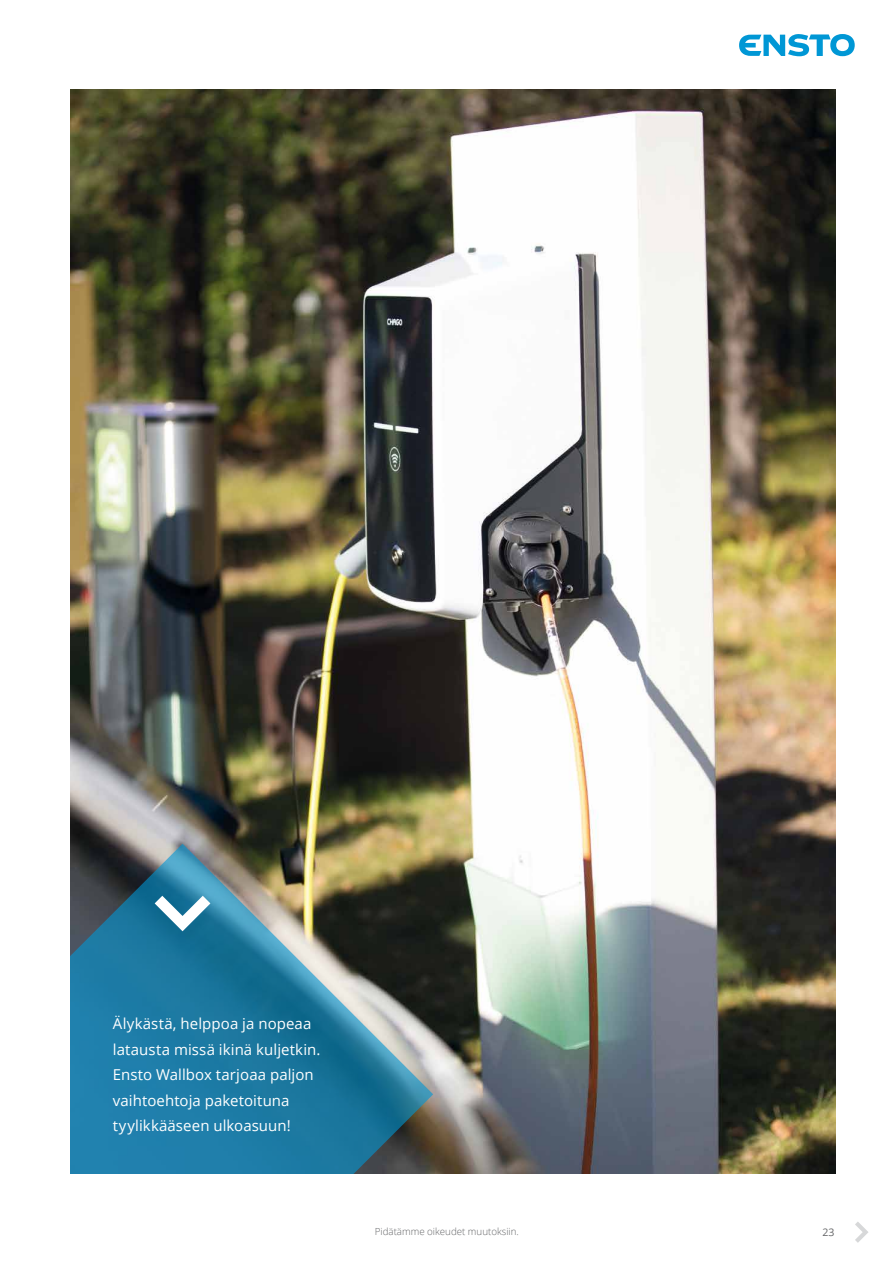
<style>
.page{position:relative;width:893px;height:1263px;background:#fff}
.page>*{position:absolute;margin:0;border:0;box-sizing:border-box;transform-origin:0 0}
.t1{font:15px/25.5px "Open Sans";letter-spacing:.005em;color:#fff}
.t2{font:10.5px "Open Sans";color:#646567}
.t3{font:300 9.75px "Open Sans";color:#646567}
</style>
<div class="page">
<svg style="left:739px;top:34px;width:116px;height:22px"></svg>
<svg style="left:855px;top:1222px;width:13px;height:21px"></svg>
<img style="left:70px;top:89px;width:765px;height:1085px">
<svg style="left:70px;top:844px;width:363px;height:330px;background:#3a758a"></svg>
<svg style="left:155px;top:896px;width:55px;height:35px"></svg>
<p class="t1" style="left:113px;top:1010px;width:209px">Älykästä, helppoa ja nopeaa latausta missä ikinä kuljetkin.<br>Ensto Wallbox tarjoaa paljon vaihtoehtoja paketoituna tyylikkääseen ulkoasuun!</p>
<p class="t3" style="left:375px;top:1225px;width:145px">Pidätämme oikeudet muutoksiin.</p>
<p class="t2" style="left:822px;top:1225px;width:14px">23</p>
</div>
